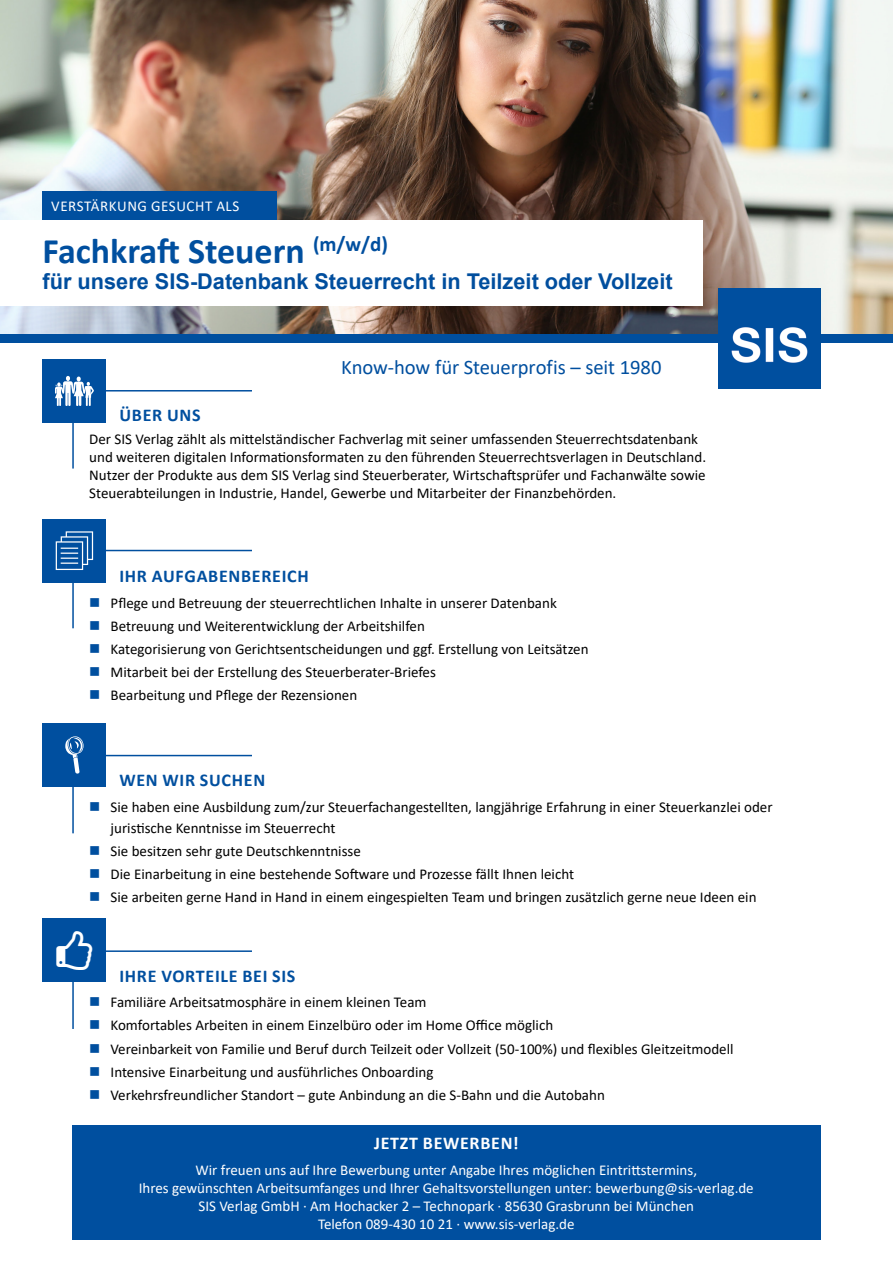
<style>
.page{position:relative;width:893px;height:1263px;background:#fff}
.page>*{position:absolute;margin:0;border:0;box-sizing:border-box;transform-origin:0 0}
.Stellenbezeichnung_2{font:700 36px "Calibri";color:#004f9f}
.Stellenbezeichnung_2-2{font:700 21.75px "Arial";color:#004e9e}
.t1{font:20.7px "Calibri";letter-spacing:-.005em;color:#004f9f}
.Zwischenüberschrift{font:700 18px "Calibri";letter-spacing:.04em;color:#004f9f}
.t2{font:700 18px "Calibri";letter-spacing:.04em;color:#fff}
.Fliesstext_10_14pt_0{font:15px/18px "Calibri";color:#000}
.t3{font:15px/18px "Calibri";color:#fff;text-align:center}
.t4{font:15px "Calibri";letter-spacing:.04em;color:#fff}
</style>
<div class="page">
<img style="left:0;top:0;width:893px;height:334px">
<div style="left:0;top:334px;width:893px;height:8px;background:#004f9f"></div>
<img style="left:719px;top:288px;width:102px;height:100px">
<div style="left:43px;top:191px;width:234px;height:29px;background:#004f9f"></div>
<div style="left:43px;top:359px;width:63px;height:64px;background:#004f9f"></div>
<svg style="left:55px;top:376px;width:197px;height:93px"></svg>
<div style="left:43px;top:723px;width:63px;height:64px;background:#004f9f"></div>
<div style="left:43px;top:519px;width:63px;height:64px;background:#004f9f"></div>
<div style="left:0;top:220px;width:702px;height:85px;background:#fff"></div>
<div style="left:43px;top:918px;width:63px;height:64px;background:#004f9f"></div>
<div style="left:72px;top:1125px;width:749px;height:114px;background:#004f9f"></div>
<svg style="left:65px;top:736px;width:187px;height:98px"></svg>
<svg style="left:56px;top:531px;width:196px;height:98px"></svg>
<svg style="left:72px;top:950px;width:180px;height:79px"></svg>
<p class="t4" style="left:51px;top:196px;width:190px">VERSTÄRKUNG GESUCHT ALS</p>
<p class="Stellenbezeichnung_2" style="left:43px;top:226px;width:347px">Fachkraft Steuern <sup>(m/w/d)</sup></p>
<p class="Stellenbezeichnung_2-2" style="left:43px;top:266px;width:632px">für unsere SIS-Datenbank Steuerrecht in Teilzeit oder Vollzeit</p>
<h3 class="t1" style="left:341px;top:353px;width:322px">Know-how für Steuerprofis – seit 1980</h3>
<p class="Zwischenüberschrift" style="left:119px;top:403px;width:83px">ÜBER UNS</p>
<p class="Fliesstext_10_14pt_0" style="left:89px;top:429px;width:618px">Der SIS Verlag zählt als mittelständischer Fachverlag mit seiner umfassenden Steuerrechtsdatenbank und weiteren digitalen Informationsformaten zu den führenden Steuerrechtsverlagen in Deutschland.</p>
<p class="Fliesstext_10_14pt_0" style="left:89px;top:465px;width:618px">Nutzer der Produkte aus dem SIS Verlag sind Steuerberater, Wirtschaftsprüfer und Fachanwälte sowie<br>Steuerabteilungen in Industrie, Handel, Gewerbe und Mitarbeiter der Finanzbehörden.</p>
<p class="Zwischenüberschrift" style="left:119px;top:563px;width:191px">IHR AUFGABENBEREICH</p>
<p class="Fliesstext_10_14pt_0" style="left:111px;top:593px;width:448px">Pflege und Betreuung der steuerrechtlichen Inhalte in unserer Datenbank</p>
<p class="Fliesstext_10_14pt_0" style="left:111px;top:616px;width:316px">Betreuung und Weiterentwicklung der Arbeitshilfen</p>
<p class="Fliesstext_10_14pt_0" style="left:111px;top:639px;width:480px">Kategorisierung von Gerichtsentscheidungen und ggf. Erstellung von Leitsätzen</p>
<p class="Fliesstext_10_14pt_0" style="left:111px;top:662px;width:327px">Mitarbeit bei der Erstellung des Steuerberater-Briefes</p>
<p class="Fliesstext_10_14pt_0" style="left:111px;top:686px;width:248px">Bearbeitung und Pflege der Rezensionen</p>
<p class="Zwischenüberschrift" style="left:119px;top:768px;width:147px">WEN WIR SUCHEN</p>
<p class="Fliesstext_10_14pt_0" style="left:111px;top:796px;width:664px;line-height:21px">Sie haben eine Ausbildung zum/zur Steuerfachangestellten, langjährige Erfahrung in einer Steuerkanzlei oder juristische Kenntnisse im Steuerrecht</p>
<p class="Fliesstext_10_14pt_0" style="left:111px;top:841px;width:252px">Sie besitzen sehr gute Deutschkenntnisse</p>
<p class="Fliesstext_10_14pt_0" style="left:111px;top:864px;width:465px">Die Einarbeitung in eine bestehende Software und Prozesse fällt Ihnen leicht</p>
<p class="Fliesstext_10_14pt_0" style="left:111px;top:888px;width:647px">Sie arbeiten gerne Hand in Hand in einem eingespielten Team und bringen zusätzlich gerne neue Ideen ein</p>
<p class="Zwischenüberschrift" style="left:119px;top:963px;width:178px">IHRE VORTEILE BEI SIS</p>
<p class="Fliesstext_10_14pt_0" style="left:111px;top:993px;width:318px">Familiäre Arbeitsatmosphäre in einem kleinen Team</p>
<p class="Fliesstext_10_14pt_0" style="left:111px;top:1016px;width:444px">Komfortables Arbeiten in einem Einzelbüro oder im Home Office möglich</p>
<p class="Fliesstext_10_14pt_0" style="left:111px;top:1039px;width:624px">Vereinbarkeit von Familie und Beruf durch Teilzeit oder Vollzeit (50-100%) und flexibles Gleitzeitmodell</p>
<p class="Fliesstext_10_14pt_0" style="left:111px;top:1062px;width:324px">Intensive Einarbeitung und ausführliches Onboarding</p>
<p class="Fliesstext_10_14pt_0" style="left:111px;top:1085px;width:496px">Verkehrsfreundlicher Standort – gute Anbindung an die S-Bahn und die Autobahn</p>
<p class="t2" style="left:374px;top:1130px;width:146px">JETZT BEWERBEN!</p>
<p class="t3" style="left:139px;top:1161px;width:616px">Wir freuen uns auf Ihre Bewerbung unter Angabe Ihres möglichen Eintrittstermins,<br>Ihres gewünschten Arbeitsumfanges und Ihrer Gehaltsvorstellungen unter: bewerbung@sis-verlag.de</p>
<p class="t3" style="left:198px;top:1197px;width:497px">SIS Verlag GmbH · Am Hochacker 2 – Technopark · 85630 Grasbrunn bei München</p>
<p class="t3" style="left:318px;top:1215px;width:258px">Telefon 089-430 10 21 · www.sis-verlag.de</p>
</div>
